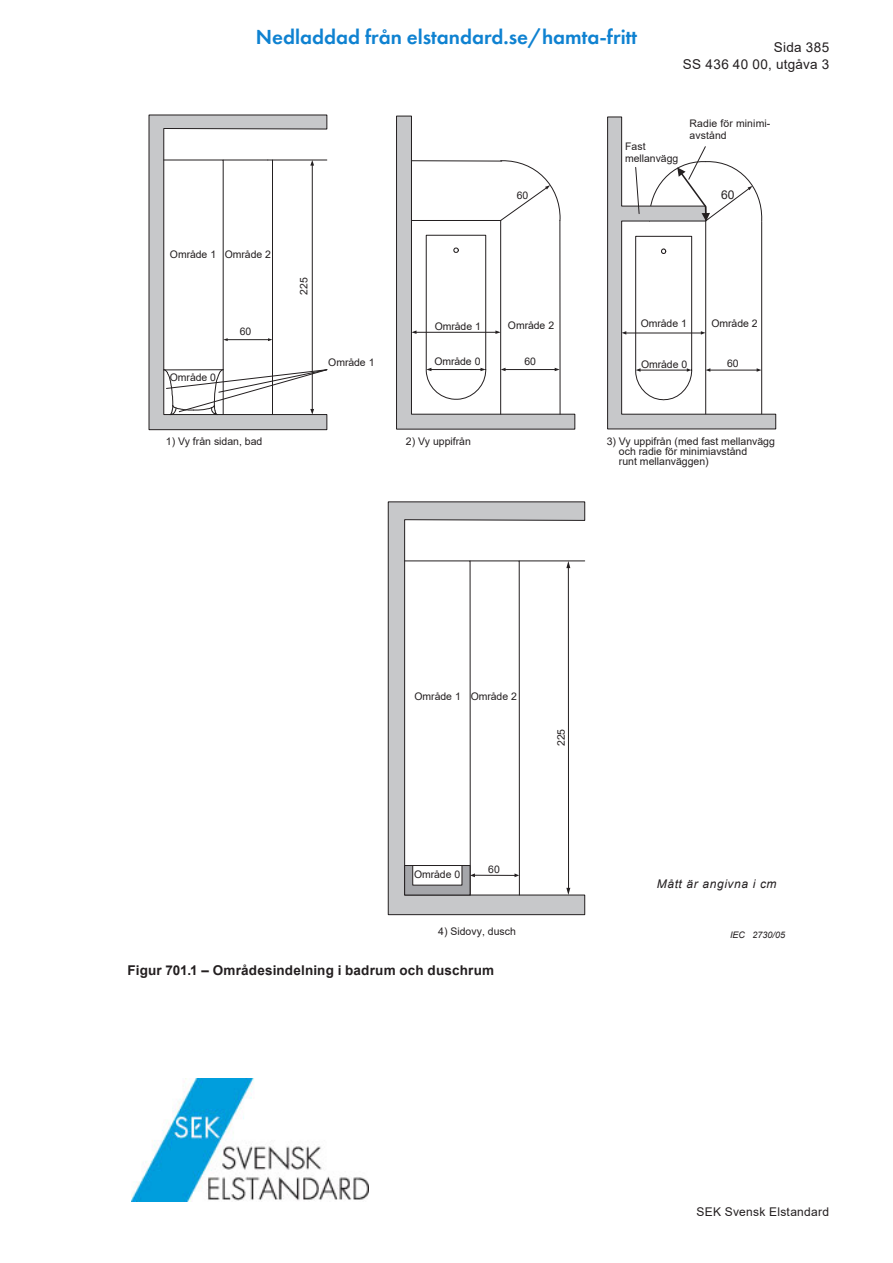
<style>
.page{position:relative;width:893px;height:1263px;background:#fff}
.page>*{position:absolute;margin:0;border:0;box-sizing:border-box;transform-origin:0 0}
.t1{font:600 21px "Futura PT";color:#0f82d1}
.t2{font:700 13.5px "Arial";letter-spacing:.015em;color:#231f20}
.t3{font:13.5px/16.2px "Arial";letter-spacing:.025em;color:#231f20;text-align:right}
.t4{font:12px "Arial";letter-spacing:.025em;color:#231f20}
.t5{font:italic 12px "Arial";letter-spacing:.055em;color:#231f20}
.t6{font:10.5px/10.2px "Arial";color:#231f20}
.t7{font:italic 9px "Arial";color:#231f20}
</style>
<div class="page">
<svg style="left:149px;top:115px;width:178px;height:315px"></svg>
<svg style="left:163px;top:159px;width:164px;height:256px"></svg>
<svg style="left:396px;top:116px;width:179px;height:313px"></svg>
<hr style="left:411px;top:220px;width:90px;height:1px;background:#231f20">
<hr style="left:500px;top:220px;width:1px;height:194px;background:#231f20">
<hr style="left:411px;top:160px;width:91px;height:1px;background:#231f20">
<hr style="left:560px;top:220px;width:1px;height:194px;background:#231f20">
<hr style="left:416px;top:332px;width:80px;height:1px;background:#231f20">
<svg style="left:411px;top:330px;width:5px;height:4px"></svg>
<svg style="left:495px;top:330px;width:6px;height:4px"></svg>
<svg style="left:426px;top:235px;width:60px;height:165px"></svg>
<svg style="left:500px;top:160px;width:60px;height:61px"></svg>
<hr style="left:505px;top:369px;width:50px;height:1px;background:#231f20">
<svg style="left:501px;top:368px;width:4px;height:3px"></svg>
<svg style="left:555px;top:368px;width:5px;height:3px"></svg>
<svg style="left:607px;top:117px;width:169px;height:312px"></svg>
<svg style="left:635px;top:167px;width:4px;height:47px"></svg>
<svg style="left:649px;top:146px;width:113px;height:76px"></svg>
<svg style="left:388px;top:501px;width:197px;height:414px"></svg>
<hr style="left:519px;top:561px;width:66px;height:1px;background:#231f20">
<hr style="left:568px;top:568px;width:1px;height:320px;background:#231f20">
<svg style="left:566px;top:561px;width:4px;height:7px"></svg>
<svg style="left:566px;top:888px;width:4px;height:7px"></svg>
<svg style="left:404px;top:560px;width:116px;height:336px"></svg>
<hr style="left:413px;top:865px;width:49px;height:1px;background:#231f20">
<img style="left:131px;top:1079px;width:238px;height:123px">
<h1 class="t1" style="left:256px;top:23px;width:382px">Nedladdad från elstandard.se/hamta-fritt</h1>
<p class="t3" style="left:683px;top:39px;width:148px">Sida 385<br>SS 436 40 00, utgåva 3</p>
<p class="t6" style="left:689px;top:118px;width:82px;line-height:12px">Radie för minimi&shy;avstånd</p>
<p class="t6" style="left:170px;top:249px;width:48px">Område 1</p>
<p class="t6" style="left:225px;top:249px;width:48px">Område 2</p>
<p class="t6" style="left:170px;top:372px;width:48px">Område 0</p>
<p class="t6" style="left:240px;top:326px;width:13px">60</p>
<p class="t6" style="left:299px;top:295px;width:19px;rotate:-90deg">225</p>
<p class="t6" style="left:328px;top:357px;width:48px">Område 1</p>
<p class="t6" style="left:517px;top:190px;width:13px">60</p>
<p class="t6" style="left:435px;top:321px;width:48px">Område 1</p>
<p class="t6" style="left:508px;top:321px;width:48px">Område 2</p>
<p class="t6" style="left:434px;top:356px;width:48px">Område 0</p>
<p class="t6" style="left:524px;top:356px;width:13px">60</p>
<p class="t6" style="left:166px;top:436px;width:98px">1) Vy från sidan, bad</p>
<p class="t6" style="left:406px;top:436px;width:66px">2) Vy uppifrån</p>
<p class="t6" style="left:625px;top:140px;width:55px;line-height:12.3px">Fast mellanvägg</p>
<p class="t4" style="left:721px;top:187px;width:15px">60</p>
<p class="t6" style="left:641px;top:318px;width:48px">Område 1</p>
<p class="t6" style="left:641px;top:359px;width:48px">Område 0</p>
<p class="t6" style="left:711px;top:318px;width:48px">Område 2</p>
<p class="t6" style="left:727px;top:358px;width:13px">60</p>
<p class="t6" style="left:619px;top:436px;width:158px;text-indent:-12px">3) Vy uppifrån (med fast mellanvägg och radie för minimiavstånd<br>runt mellanväggen)</p>
<p class="t6" style="left:415px;top:691px;width:104px">Område 1 Område 2</p>
<p class="t6" style="left:556px;top:746px;width:19px;rotate:-90deg">225</p>
<p class="t6" style="left:414px;top:869px;width:48px">Område 0</p>
<p class="t6" style="left:488px;top:864px;width:13px">60</p>
<p class="t5" style="left:657px;top:876px;width:121px">Mått är angivna i cm</p>
<p class="t6" style="left:438px;top:926px;width:79px">4) Sidovy, dusch</p>
<p class="t7" style="left:730px;top:929px;width:57px">IEC 2730/05</p>
<p class="t2" style="left:128px;top:961px;width:368px">Figur 701.1 – Områdesindelning i badrum och duschrum</p>
<p class="t4" style="left:696px;top:1204px;width:134px">SEK Svensk Elstandard</p>
</div>
